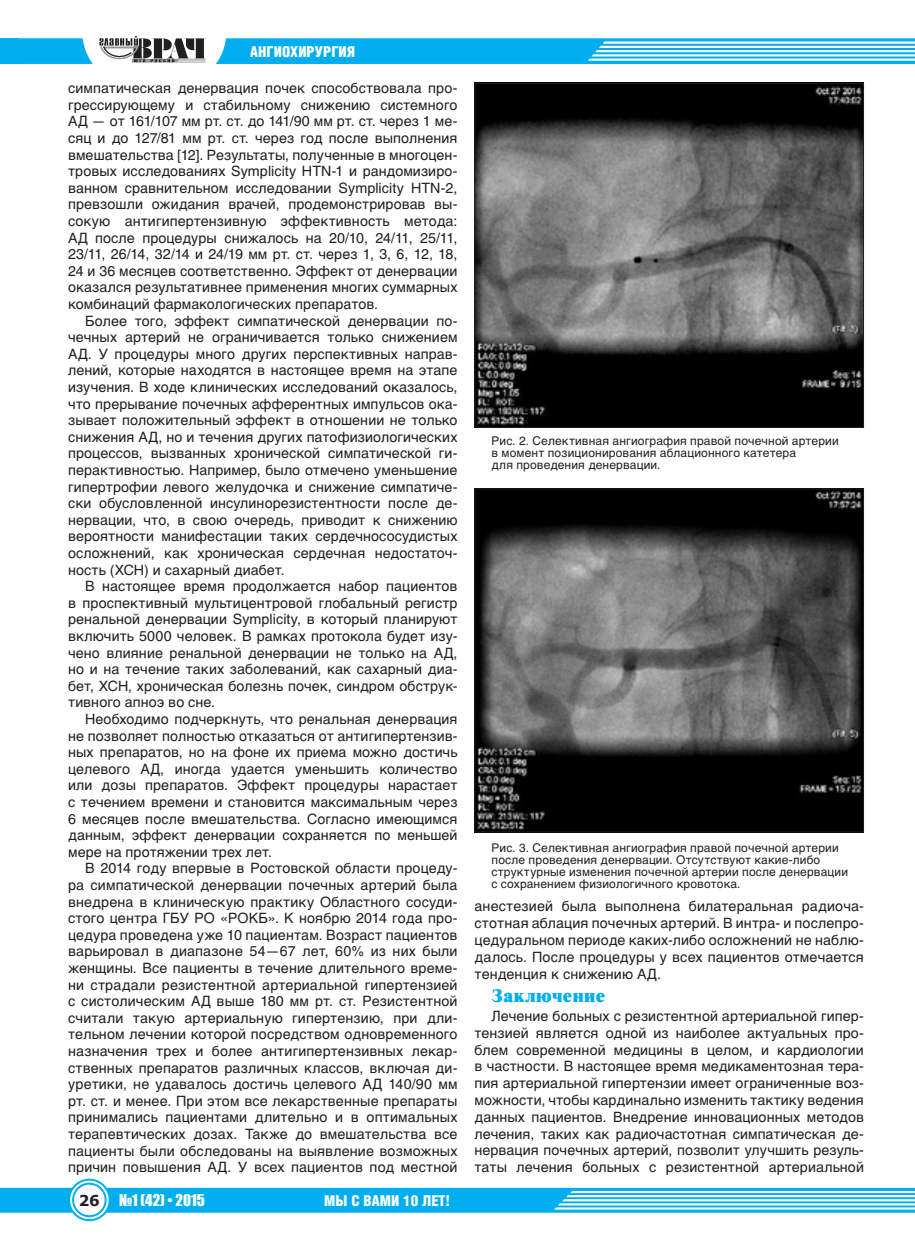
<style>
.page{position:relative;width:915px;height:1251px;background:#fff}
.page>*{position:absolute;margin:0;border:0;box-sizing:border-box;transform-origin:0 0}
.t1{font:18px "Newton X";letter-spacing:.015em;color:#00aeef}
.t2{font:15px "Helios Cond Black C";color:#fff}
.t3{font:15px "Impact";color:#fff}
.t4{font:700 15px "Verdana";color:#231f20}
.t5{font:14.25px/16.6px "Helvetica Cyr Upright";letter-spacing:.01em;color:#231f20;text-align:justify}
.t6{font:12px/12px "Helvetica Cyr Upright";letter-spacing:.015em;color:#231f20}
</style>
<div class="page">
<svg style="left:0;top:1187px;width:914px;height:25px;background:#34bef2"></svg>
<svg style="left:69px;top:1179px;width:41px;height:40px"></svg>
<div style="left:68px;top:1178px;width:43px;height:42px;border:2px solid #00aeef;border-radius:50%"></div>
<div style="left:72px;top:1182px;width:35px;height:34px;border:2px solid #00aeef;border-radius:50%"></div>
<div style="left:0;top:38px;width:19px;height:26px;background:#00aeef"></div>
<svg style="left:19px;top:35px;width:896px;height:29px"></svg>
<img style="left:476px;top:490px;width:385px;height:340px">
<div style="left:474px;top:488px;width:389px;height:344px;border:1px solid #231f20"></div>
<img style="left:476px;top:85px;width:385px;height:341px">
<div style="left:474px;top:83px;width:389px;height:345px;border:1px solid #231f20"></div>
<p class="t2" style="left:250px;top:43px;width:106px">АНГИОХИРУРГИЯ</p>
<p class="t5" style="left:68px;top:80px;width:391px">симпатическая денервация почек способствовала про&shy;грессирующему и стабильному снижению системного АД — от 161/107 мм рт. ст. до 141/90 мм рт. ст. через 1 ме&shy;сяц и до 127/81 мм рт. ст. через год после выполнения вмешательства [12]. Результаты, полученные в многоцен&shy;тровых исследованиях Symplicity HTN-1 и рандомизиро&shy;ванном сравнительном исследовании Symplicity HTN-2, превзошли ожидания врачей, продемонстрировав вы&shy;сокую антигипертензивную эффективность метода:<br>АД после процедуры снижалось на 20/10, 24/11, 25/11, 23/11, 26/14, 32/14 и 24/19 мм рт. ст. через 1, 3, 6, 12, 18, 24 и 36 месяцев соответственно. Эффект от денервации оказался результативнее применения многих суммарных комбинаций фармакологических препаратов.</p>
<p class="t5" style="left:68px;top:312px;width:391px;text-indent:17px">Более того, эффект симпатической денервации по&shy;чечных артерий не ограничивается только снижением АД. У процедуры много других перспективных направ&shy;лений, которые находятся в настоящее время на этапе изучения. В ходе клинических исследований оказалось, что прерывание почечных афферентных импульсов ока&shy;зывает положительный эффект в отношении не только снижения АД, но и течения других патофизиологических процессов, вызванных хронической симпатической ги&shy;перактивностью. Например, было отмечено уменьшение гипертрофии левого желудочка и снижение симпатиче&shy;ски обусловленной инсулинорезистентности после де&shy;нервации, что, в свою очередь, приводит к снижению вероятности манифестации таких сердечнососудистых осложнений, как хроническая сердечная недостаточ&shy;ность (ХСН) и сахарный диабет.</p>
<p class="t5" style="left:68px;top:578px;width:391px;text-indent:17px">В настоящее время продолжается набор пациентов в проспективный мультицентровой глобальный регистр ренальной денервации Symplicity, в который планируют включить 5000 человек. В рамках протокола будет изу&shy;чено влияние ренальной денервации не только на АД, но и на течение таких заболеваний, как сахарный диа&shy;бет, ХСН, хроническая болезнь почек, синдром обструк&shy;тивного апноэ во сне.</p>
<p class="t5" style="left:68px;top:710px;width:391px;text-indent:17px">Необходимо подчеркнуть, что ренальная денервация не позволяет полностью отказаться от антигипертензив&shy;ных препаратов, но на фоне их приема можно достичь целевого АД, иногда удается уменьшить количество или дозы препаратов. Эффект процедуры нарастает с течением времени и становится максимальным через 6 месяцев после вмешательства. Согласно имеющимся данным, эффект денервации сохраняется по меньшей мере на протяжении трех лет.</p>
<p class="t5" style="left:68px;top:859px;width:391px;text-indent:17px">В 2014 году впервые в Ростовской области процеду&shy;ра симпатической денервации почечных артерий была внедрена в клиническую практику Областного сосуди&shy;стого центра ГБУ РО «РОКБ». К ноябрю 2014 года про&shy;цедура проведена уже 10 пациентам. Возраст пациентов варьировал в диапазоне 54—67 лет, 60% из них были женщины. Все пациенты в течение длительного време&shy;ни страдали резистентной артериальной гипертензией с систолическим АД выше 180 мм рт. ст. Резистентной считали такую артериальную гипертензию, при дли&shy;тельном лечении которой посредством одновременного назначения трех и более антигипертензивных лекар&shy;ственных препаратов различных классов, включая ди&shy;уретики, не удавалось достичь целевого АД 140/90 мм рт. ст. и менее. При этом все лекарственные препараты принимались пациентами длительно и в оптимальных терапевтических дозах. Также до вмешательства все пациенты были обследованы на выявление возможных причин повышения АД. У всех пациентов под местной</p>
<p class="t4" style="left:79px;top:1190px;width:22px">26</p>
<p class="t3" style="left:119px;top:1188px;width:87px">№1 (42) • 2015</p>
<p class="t2" style="left:324px;top:1192px;width:128px">МЫ С ВАМИ 10 ЛЕТ!</p>
<p class="t6" style="left:491px;top:435px;width:349px">Рис. 2. Селективная ангиография правой почечной артерии в момент позиционирования аблационного катетера<br>для проведения денервации.</p>
<p class="t6" style="left:491px;top:842px;width:358px">Рис. 3. Селективная ангиография правой почечной артерии после проведения денервации. Отсутствуют какие-либо структурные изменения почечной артерии после денервации с сохранением физиологичного кровотока.</p>
<p class="t5" style="left:474px;top:897px;width:391px">анестезией была выполнена билатеральная радиоча&shy;стотная аблация почечных артерий. В интра- и послепро&shy;цедуральном периоде каких-либо осложнений не наблю&shy;далось. После процедуры у всех пациентов отмечается тенденция к снижению АД.</p>
<p class="t1" style="left:491px;top:984px;width:115px">Заключение</p>
<p class="t5" style="left:474px;top:1007px;width:391px;text-indent:17px">Лечение больных с резистентной артериальной гипер&shy;тензией является одной из наиболее актуальных про&shy;блем современной медицины в целом, и кардиологии в частности. В настоящее время медикаментозная тера&shy;пия артериальной гипертензии имеет ограниченные воз&shy;можности, чтобы кардинально изменить тактику ведения данных пациентов. Внедрение инновационных методов лечения, таких как радиочастотная симпатическая де&shy;нервация почечных артерий, позволит улучшить резуль&shy;таты лечения больных с резистентной артериальной</p>
</div>
